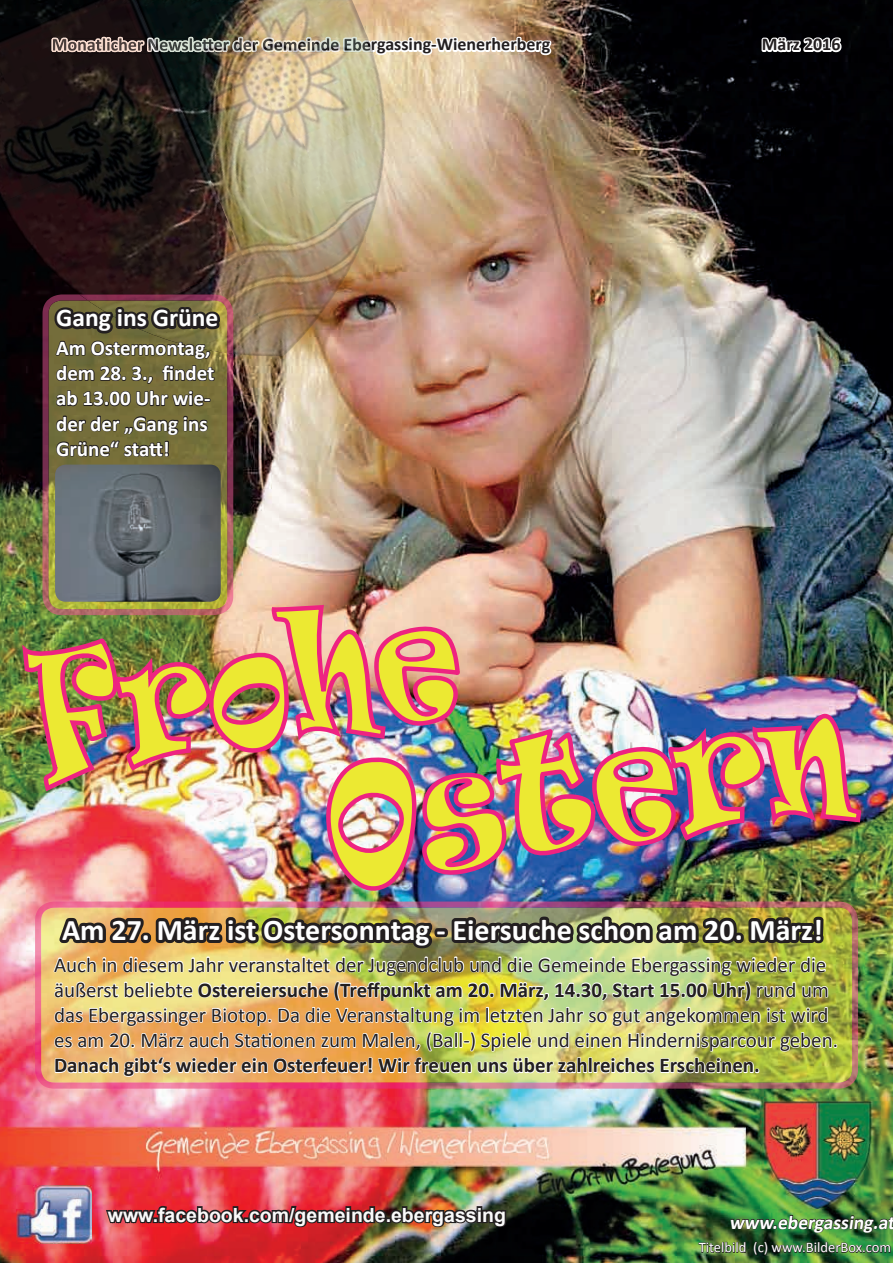
<style>
.page{position:relative;width:893px;height:1263px;background:#fff}
.page>*{position:absolute;margin:0;border:0;box-sizing:border-box;transform-origin:0 0}
.t1{font:156.45px/148.4px "Ravie";color:#ece932;scale:.73 1}
.t2{font:700 30px "Calibri";color:#fff}
.t3{font:700 25.65px "Calibri";color:#fff}
.t4{font:21px/25.2px "Calibri";color:#231f20}
.t5{font:700 21px "Calibri";color:#231f20}
.t6{font:700 21px/25.2px "Calibri";color:#fff}
.t7{font:700 19.5px "Arial";color:#fafafa}
.t8{font:700 19.5px "Calibri";color:#fff}
.t9{font:700 18px "Calibri";color:#231f20}
.t10{font:14.55px "Calibri";color:#fff}
.s1{font-weight:700}
</style>
<div class="page">
<img style="left:0;top:0;width:893px;height:1263px">
<img style="left:0;top:1101px;width:53px;height:108px">
<img style="left:16px;top:1185px;width:37px;height:58px">
<svg style="left:384px;top:37px;width:457px;height:18px"></svg>
<img style="left:0;top:0;width:135px;height:202px">
<img style="left:135px;top:0;width:108px;height:264px">
<img style="left:243px;top:0;width:141px;height:225px">
<img style="left:2px;top:202px;width:71px;height:87px">
<img style="left:171px;top:209px;width:203px;height:114px">
<img style="left:233px;top:323px;width:61px;height:33px">
<img style="left:51px;top:37px;width:102px;height:15px">
<img style="left:155px;top:37px;width:88px;height:1px">
<img style="left:265px;top:37px;width:92px;height:1px">
<img style="left:165px;top:38px;width:10px;height:14px">
<img style="left:282px;top:38px;width:11px;height:14px">
<img style="left:293px;top:38px;width:13px;height:14px">
<img style="left:53px;top:38px;width:112px;height:14px">
<img style="left:232px;top:38px;width:50px;height:14px">
<img style="left:311px;top:38px;width:62px;height:14px">
<img style="left:306px;top:38px;width:5px;height:14px">
<img style="left:22px;top:605px;width:438px;height:186px">
<img style="left:325px;top:713px;width:536px;height:173px">
<img style="left:35px;top:901px;width:18px;height:188px">
<img style="left:53px;top:886px;width:840px;height:377px">
<img style="left:43px;top:294px;width:190px;height:321px">
<img style="left:225px;top:294px;width:8px;height:60px">
<svg style="left:51px;top:284px;width:174px;height:273px;background:#5e5533"></svg>
<img style="left:55px;top:465px;width:166px;height:137px">
<p class="t3" style="left:56px;top:301px;width:164px">Gang ins Grüne</p>
<p class="t6" style="left:56px;top:335px;width:160px">Am Ostermontag, dem 28. 3., findet ab 13.00 Uhr wie&shy;der der „Gang ins<br>Grüne“ statt!</p>
<p class="t9" style="left:762px;top:33px;width:80px">März 2016</p>
<h1 class="t1" style="left:295px;top:600px;width:723px;text-indent:-276px;rotate:-8deg">Frohe<br>Ostern</h1>
<h2 class="t2" style="left:62px;top:911px;width:762px">Am 27. März ist Ostersonntag - Eiersuche schon am 20. März!</h2>
<p class="t4" style="left:54px;top:952px;width:785px">Auch in diesem Jahr veranstaltet der Jugendclub und die Gemeinde Ebergassing wieder die äußerst beliebte <span class="s1">Ostereiersuche (Treffpunkt am 20. März, 14.30, Start 15.00 Uhr)</span> rund um das Ebergassinger Biotop. Da die Veranstaltung im letzten Jahr so gut angekommen ist wird es am 20. März auch Stationen zum Malen, (Ball-) Spiele und einen Hindernisparcour geben.</p>
<p class="t5" style="left:54px;top:1052px;width:707px">Danach gibt‘s wieder ein Osterfeuer! Wir freuen uns über zahlreiches Erscheinen.</p>
<p class="t7" style="left:108px;top:1202px;width:400px">www.facebook.com/gemeinde.ebergassing</p>
<p class="t8" style="left:730px;top:1210px;width:170px">www.ebergassing.at</p>
<p class="t10" style="left:699px;top:1238px;width:194px">Titelbild (c) www.BilderBox.com</p>
</div>
